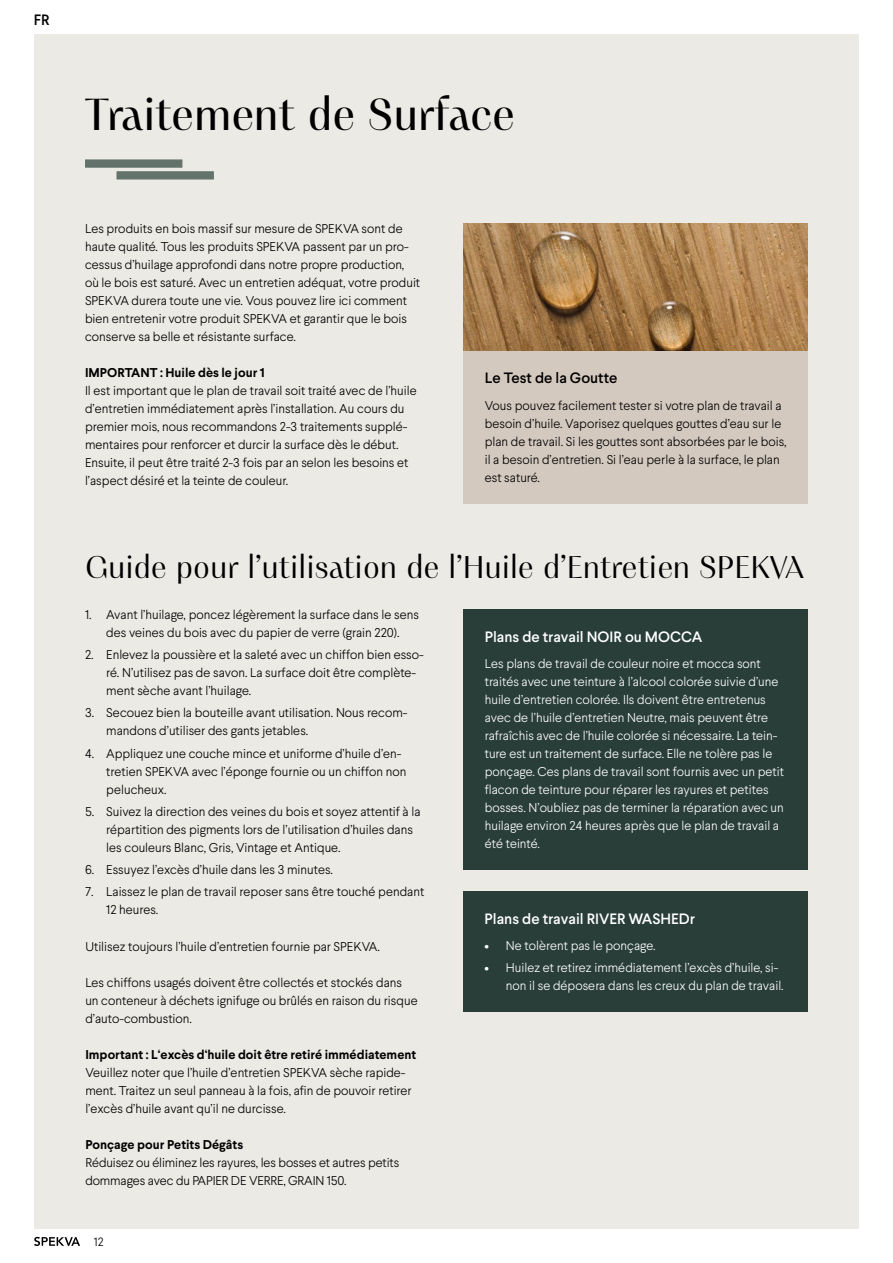
<style>
.page{position:relative;width:893px;height:1263px;background:#fff}
.page>*{position:absolute;margin:0;border:0;box-sizing:border-box;transform-origin:0 0}
.t1{font:45px "PF Marlet Display";color:#000}
.t2{font:300 31.5px "PF Marlet Display";color:#000}
.t3{font:500 15px "Larsseit";color:#fff}
.t4{font:500 15px "Larsseit";color:#000}
.t5{font:300 12.75px/18px "Larsseit";color:#000}
.t6{font:300 12.75px/18px "Larsseit";color:#fff}
.t7{font:700 12.75px "Larsseit";color:#000}
.t8{font:300 12px "Larsseit";color:#000}
</style>
<div class="page">
<div style="left:34px;top:34px;width:825px;height:1195px;background:#eceae5"></div>
<div style="left:463px;top:609px;width:345px;height:260px;background:#293e39"></div>
<div style="left:463px;top:891px;width:345px;height:121px;background:#293e39"></div>
<div style="left:85px;top:159px;width:97px;height:9px;background:#64726c;border:1px solid #2a3f39"></div>
<div style="left:116px;top:171px;width:98px;height:9px;background:#64726c;border:1px solid #2a3f39"></div>
<img style="left:463px;top:224px;width:345px;height:127px">
<div style="left:463px;top:351px;width:345px;height:152px;background:#d4c9bf"></div>
<svg style="left:34px;top:1237px;width:46px;height:9px"></svg>
<p class="t4" style="left:34px;top:10px;width:17px">FR</p>
<h1 class="t1" style="left:85px;top:86px;width:431px">Traitement de Surface</h1>
<p class="t5" style="left:85px;top:220px;width:337px">Les produits en bois massif sur mesure de SPEKVA sont de haute qualité. Tous les produits SPEKVA passent par un pro&shy;cessus d’huilage approfondi dans notre propre production, où le bois est saturé. Avec un entretien adéquat, votre produit SPEKVA durera toute une vie. Vous pouvez lire ici comment bien entretenir votre produit SPEKVA et garantir que le bois conserve sa belle et résistante surface.</p>
<p class="t7" style="left:85px;top:364px;width:181px">IMPORTANT : Huile dès le jour 1</p>
<p class="t5" style="left:85px;top:382px;width:333px">Il est important que le plan de travail soit traité avec de l’huile d’entretien immédiatement après l’installation. Au cours du premier mois, nous recommandons 2-3 traitements supplé&shy;mentaires pour renforcer et durcir la surface dès le début.<br>Ensuite, il peut être traité 2-3 fois par an selon les besoins et l’aspect désiré et la teinte de couleur.</p>
<p class="t4" style="left:485px;top:369px;width:134px">Le Test de la Goutte</p>
<p class="t5" style="left:485px;top:396px;width:303px">Vous pouvez facilement tester si votre plan de travail a besoin d’huile. Vaporisez quelques gouttes d’eau sur le plan de travail. Si les gouttes sont absorbées par le bois, il a besoin d’entretien. Si l’eau perle à la surface, le plan est saturé.</p>
<h2 class="t2" style="left:85px;top:547px;width:721px">Guide pour l’utilisation de l’Huile d’Entretien SPEKVA</h2>
<p class="t5" style="left:85px;top:605px;width:335px;text-align:center">1. Avant l’huilage, poncez légèrement la surface dans le sens des veines du bois avec du papier de verre (grain 220).</p>
<p class="t5" style="left:106px;top:645px;width:319px;text-indent:-21px">2. Enlevez la poussière et la saleté avec un chiffon bien esso&shy;ré. N’utilisez pas de savon. La surface doit être complète&shy;ment sèche avant l’huilage.</p>
<p class="t5" style="left:106px;top:704px;width:303px;text-indent:-21px">3. Secouez bien la bouteille avant utilisation. Nous recom&shy;mandons d’utiliser des gants jetables.</p>
<p class="t5" style="left:106px;top:744px;width:302px;text-indent:-21px">4. Appliquez une couche mince et uniforme d’huile d’en&shy;tretien SPEKVA avec l’éponge fournie ou un chiffon non pelucheux.</p>
<p class="t5" style="left:106px;top:802px;width:316px;text-indent:-21px">5. Suivez la direction des veines du bois et soyez attentif à la répartition des pigments lors de l’utilisation d’huiles dans les couleurs Blanc, Gris, Vintage et Antique.</p>
<p class="t5" style="left:85px;top:860px;width:249px">6. Essuyez l’excès d’huile dans les 3 minutes.</p>
<p class="t5" style="left:106px;top:883px;width:319px;text-indent:-21px">7. Laissez le plan de travail reposer sans être touché pendant<br>12 heures.</p>
<p class="t5" style="left:85px;top:938px;width:296px">Utilisez toujours l’huile d’entretien fournie par SPEKVA.</p>
<p class="t5" style="left:85px;top:974px;width:334px">Les chiffons usagés doivent être collectés et stockés dans un conteneur à déchets ignifuge ou brûlés en raison du risque d’auto-combustion.</p>
<p class="t7" style="left:85px;top:1047px;width:332px">Important : L‘excès d‘huile doit être retiré immédiatement</p>
<p class="t5" style="left:85px;top:1064px;width:328px">Veuillez noter que l’huile d’entretien SPEKVA sèche rapide&shy;ment. Traitez un seul panneau à la fois, afin de pouvoir retirer l’excès d’huile avant qu’il ne durcisse.</p>
<p class="t7" style="left:85px;top:1137px;width:159px">Ponçage pour Petits Dégâts</p>
<p class="t5" style="left:85px;top:1154px;width:315px">Réduisez ou éliminez les rayures, les bosses et autres petits dommages avec du PAPIER DE VERRE, GRAIN 150.</p>
<p class="t8" style="left:94px;top:1234px;width:11px">12</p>
<p class="t3" style="left:485px;top:627px;width:219px">Plans de travail NOIR ou MOCCA</p>
<p class="t6" style="left:485px;top:655px;width:301px">Les plans de travail de couleur noire et mocca sont traités avec une teinture à l’alcool colorée suivie d’une huile d’entretien colorée. Ils doivent être entretenus avec de l’huile d’entretien Neutre, mais peuvent être rafraîchis avec de l’huile colorée si nécessaire. La tein&shy;ture est un traitement de surface. Elle ne tolère pas le ponçage. Ces plans de travail sont fournis avec un petit flacon de teinture pour réparer les rayures et petites bosses. N’oubliez pas de terminer la réparation avec un huilage environ 24 heures après que le plan de travail a été teinté.</p>
<p class="t3" style="left:485px;top:909px;width:212px">Plans de travail RIVER WASHEDr</p>
<p class="t6" style="left:485px;top:936px;width:172px">• Ne tolèrent pas le ponçage.</p>
<p class="t6" style="left:506px;top:959px;width:279px;text-indent:-21px">• Huilez et retirez immédiatement l’excès d’huile, si&shy;non il se déposera dans les creux du plan de travail.</p>
</div>
